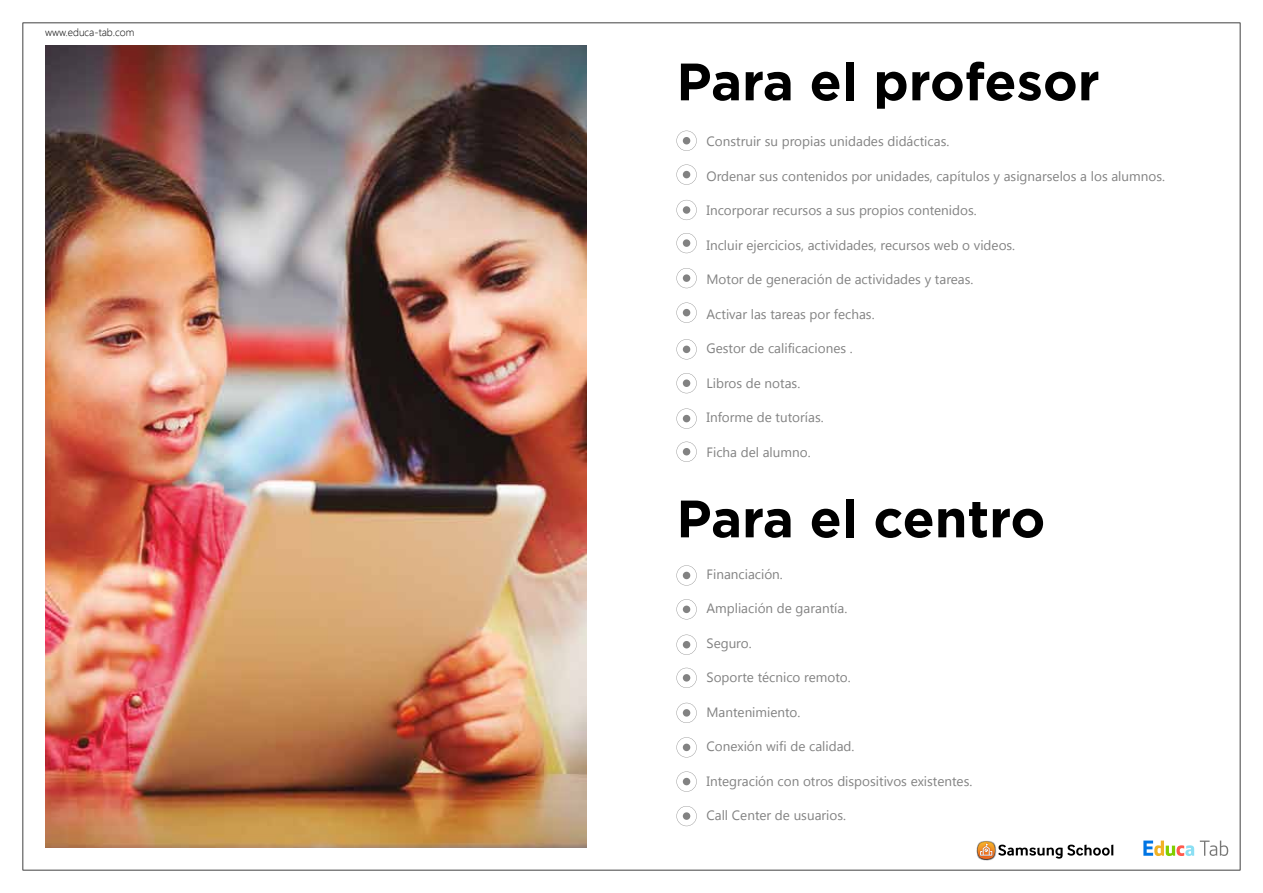
<style>
.page{position:relative;width:1263px;height:893px;background:#fff}
.page>*{position:absolute;margin:0;border:0;box-sizing:border-box;transform-origin:0 0}
.t1{font:700 52.5px "Gotham";color:#000}
.t2{font:13.5px "Segoe UI";color:#828282}
.t3{font:300 10.5px "Segoe UI";color:#000}
</style>
<div class="page">
<img style="left:22px;top:22px;width:1218px;height:848px">
<svg style="left:1143px;top:840px;width:51px;height:16px"></svg>
<svg style="left:1200px;top:840px;width:28px;height:16px"></svg>
<img style="left:976px;top:841px;width:20px;height:20px">
<svg style="left:977px;top:842px;width:136px;height:17px"></svg>
<p class="t3" style="left:45px;top:25px;width:91px">www.educa-tab.com</p>
<h1 class="t1" style="left:676px;top:47px;width:425px">Para el profesor</h1>
<p class="t2" style="left:706px;top:132px;width:244px">Construir su propias unidades didácticas.</p>
<p class="t2" style="left:706px;top:167px;width:460px">Ordenar sus contenidos por unidades, capítulos y asignarselos a los alumnos.</p>
<p class="t2" style="left:706px;top:201px;width:272px">Incorporar recursos a sus propios contenidos.</p>
<p class="t2" style="left:706px;top:236px;width:310px">Incluir ejercicios, actividades, recursos web o videos.</p>
<p class="t2" style="left:706px;top:270px;width:268px">Motor de generación de actividades y tareas.</p>
<p class="t2" style="left:706px;top:305px;width:170px">Activar las tareas por fechas.</p>
<p class="t2" style="left:706px;top:339px;width:148px">Gestor de calificaciones .</p>
<p class="t2" style="left:706px;top:374px;width:95px">Libros de notas.</p>
<p class="t2" style="left:706px;top:408px;width:119px">Informe de tutorías.</p>
<p class="t2" style="left:706px;top:443px;width:106px">Ficha del alumno.</p>
<h1 class="t1" style="left:676px;top:484px;width:370px">Para el centro</h1>
<p class="t2" style="left:706px;top:564px;width:78px">Financiación.</p>
<p class="t2" style="left:706px;top:599px;width:142px">Ampliación de garantía.</p>
<p class="t2" style="left:706px;top:633px;width:47px">Seguro.</p>
<p class="t2" style="left:706px;top:668px;width:146px">Soporte técnico remoto.</p>
<p class="t2" style="left:706px;top:702px;width:95px">Mantenimiento.</p>
<p class="t2" style="left:706px;top:737px;width:149px">Conexión wifi de calidad.</p>
<p class="t2" style="left:706px;top:771px;width:267px">Integración con otros dispositivos existentes.</p>
<p class="t2" style="left:706px;top:806px;width:141px">Call Center de usuarios.</p>
</div>
